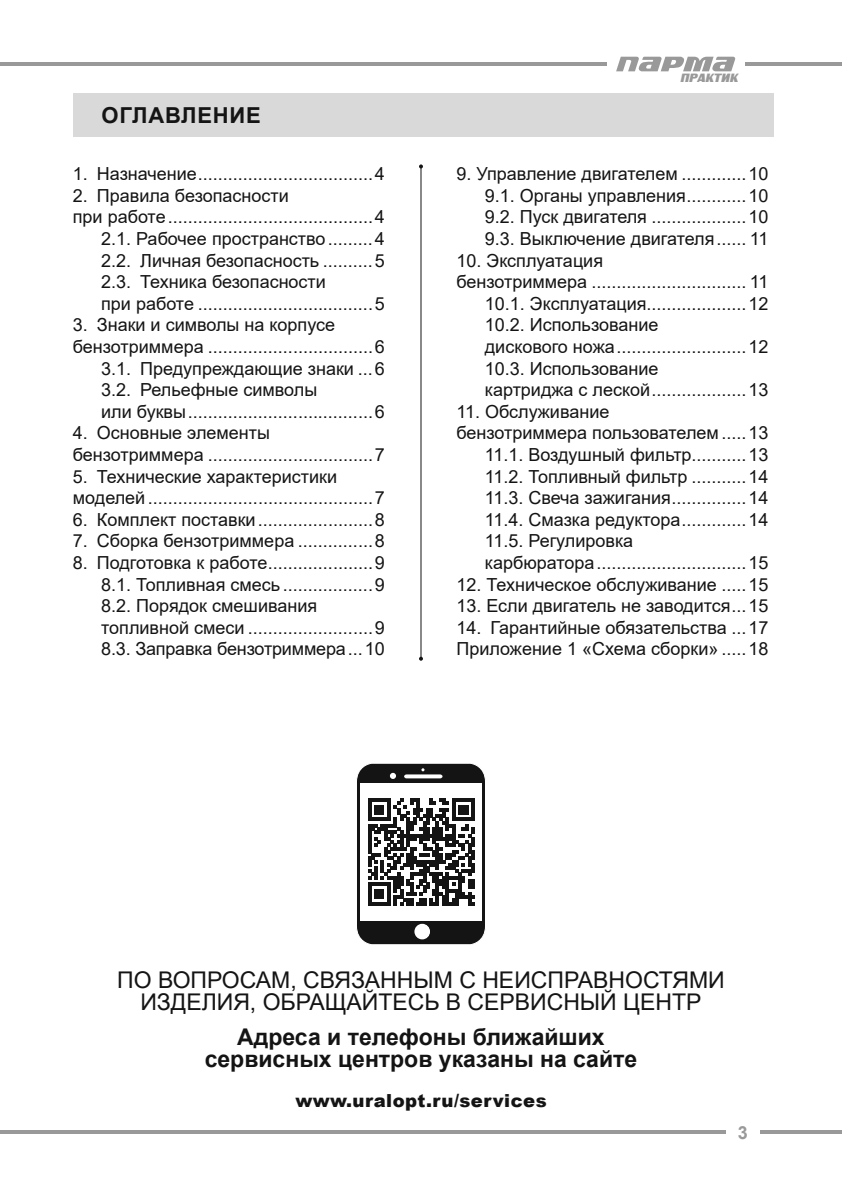
<style>
.page{position:relative;width:842px;height:1191px;background:#fff}
.page>*{position:absolute;margin:0;border:0;box-sizing:border-box;transform-origin:0 0}
.t1{font:23px/22.8px "Arial";color:#131413;text-align:center}
.t2{font:700 23px/22.8px "Arial";color:#131413;text-align:center}
.t3{font:700 22px "Arial";letter-spacing:.035em;color:#131413}
.t4{font:18px/21.6px "Arial";color:#131413}
.t5{font:900 18px "Arial";letter-spacing:.025em;color:#131413}
.t6{font:700 18px "Arial";color:#999}
.t7{font:italic 12px "Black Grotesk C";color:#999}
</style>
<div class="page">
<hr style="left:0;top:1130px;width:726px;height:4px;background:#999">
<hr style="left:0;top:62px;width:607px;height:4px;background:#999">
<hr style="left:761px;top:1130px;width:81px;height:4px;background:#999">
<hr style="left:746px;top:62px;width:96px;height:4px;background:#999">
<svg style="left:616px;top:57px;width:119px;height:14px"></svg>
<div style="left:73px;top:94px;width:700px;height:43px;background:#d9d9d9"></div>
<hr style="left:420px;top:166px;width:1px;height:492px;background:#131413">
<svg style="left:419px;top:164px;width:4px;height:4px"></svg>
<svg style="left:419px;top:656px;width:4px;height:4px"></svg>
<svg style="left:356px;top:763px;width:130px;height:182px"></svg>
<p class="t3" style="left:102px;top:100px;width:161px">ОГЛАВЛЕНИЕ</p>
<p class="t4" style="left:73px;top:163px;width:313px">1. Назначение...................................4</p>
<p class="t4" style="left:73px;top:184px;width:217px">2. Правила безопасности</p>
<p class="t4" style="left:73px;top:206px;width:313px">при работе.........................................4</p>
<p class="t4" style="left:101px;top:228px;width:285px">2.1. Рабочее пространство.........4</p>
<p class="t4" style="left:101px;top:249px;width:285px">2.2. Личная безопасность ..........5</p>
<p class="t4" style="left:101px;top:271px;width:226px">2.3. Техника безопасности</p>
<p class="t4" style="left:101px;top:292px;width:285px">при работе ...................................5</p>
<p class="t4" style="left:73px;top:314px;width:264px">3. Знаки и символы на корпусе</p>
<p class="t4" style="left:73px;top:336px;width:313px">бензотриммера .................................6</p>
<p class="t4" style="left:101px;top:357px;width:285px">3.1. Предупреждающие знаки ...6</p>
<p class="t4" style="left:101px;top:379px;width:218px">3.2. Рельефные символы</p>
<p class="t4" style="left:101px;top:400px;width:285px">или буквы.....................................6</p>
<p class="t4" style="left:73px;top:422px;width:313px">4. Основные элементы бензотриммера .................................7</p>
<p class="t4" style="left:73px;top:465px;width:313px">5. Технические характеристики моделей .............................................7</p>
<p class="t4" style="left:73px;top:508px;width:313px">6. Комплект поставки.......................8</p>
<p class="t4" style="left:73px;top:530px;width:313px">7. Сборка бензотриммера ...............8</p>
<p class="t4" style="left:101px;top:552px;width:285px;text-indent:-28px">8. Подготовка к работе.....................9<br>8.1. Топливная смесь ..................9<br>8.2. Порядок смешивания топливной смеси .........................9<br>8.3. Заправка бензотриммера...10</p>
<p class="t7" style="left:680px;top:71px;width:59px">ПРАKТИK</p>
<p class="t4" style="left:485px;top:163px;width:285px;text-align:justify;text-indent:-28px">9. Управление двигателем .............10<br>9.1. Органы управления............10<br>9.2. Пуск двигателя ...................10<br>9.3. Выключение двигателя...... 11</p>
<p class="t4" style="left:456px;top:249px;width:148px">10. Экcплуатация</p>
<p class="t4" style="left:456px;top:271px;width:313px">бензотриммера ............................... 11</p>
<p class="t4" style="left:485px;top:292px;width:285px">10.1. Эксплуатация....................12</p>
<p class="t4" style="left:485px;top:314px;width:175px">10.2. Использование</p>
<p class="t4" style="left:485px;top:336px;width:285px">дискового ножа..........................12</p>
<p class="t4" style="left:485px;top:357px;width:175px">10.3. Использование</p>
<p class="t4" style="left:485px;top:379px;width:285px">картриджа с леской...................13</p>
<p class="t4" style="left:456px;top:400px;width:154px">11. Обслуживание</p>
<p class="t4" style="left:456px;top:422px;width:313px">бензотриммера пользователем.....13</p>
<p class="t4" style="left:485px;top:444px;width:285px">11.1. Воздушный фильтр...........13</p>
<p class="t4" style="left:485px;top:465px;width:285px">11.2. Топливный фильтр ...........14</p>
<p class="t4" style="left:485px;top:487px;width:285px">11.3. Свеча зажигания...............14</p>
<p class="t4" style="left:485px;top:508px;width:285px">11.4. Смазка редуктора.............14</p>
<p class="t4" style="left:485px;top:530px;width:150px">11.5. Регулировка</p>
<p class="t4" style="left:485px;top:552px;width:285px">карбюратора..............................15</p>
<p class="t4" style="left:456px;top:573px;width:313px">12. Техническое обслуживание .....15</p>
<p class="t4" style="left:456px;top:595px;width:313px">13. Если двигатель не заводится...15</p>
<p class="t4" style="left:456px;top:616px;width:313px">14. Гарантийные обязательства ...17<br>Приложение 1 «Cхема сборки» .....18</p>
<p class="t1" style="left:117px;top:968px;width:609px">ПО ВОПРОСАМ, СВЯЗАННЫМ С НЕИСПРАВНОСТЯМИ<br>ИЗДЕЛИЯ, ОБРАЩАЙТЕСЬ В СЕРВИСНЫЙ ЦЕНТР</p>
<p class="t2" style="left:205px;top:1025px;width:434px">Адреса и телефоны ближайших сервисных центров указаны на сайте</p>
<p class="t5" style="left:295px;top:1087px;width:253px">www.uralopt.ru/services</p>
<p class="t6" style="left:738px;top:1119px;width:12px">3</p>
</div>
